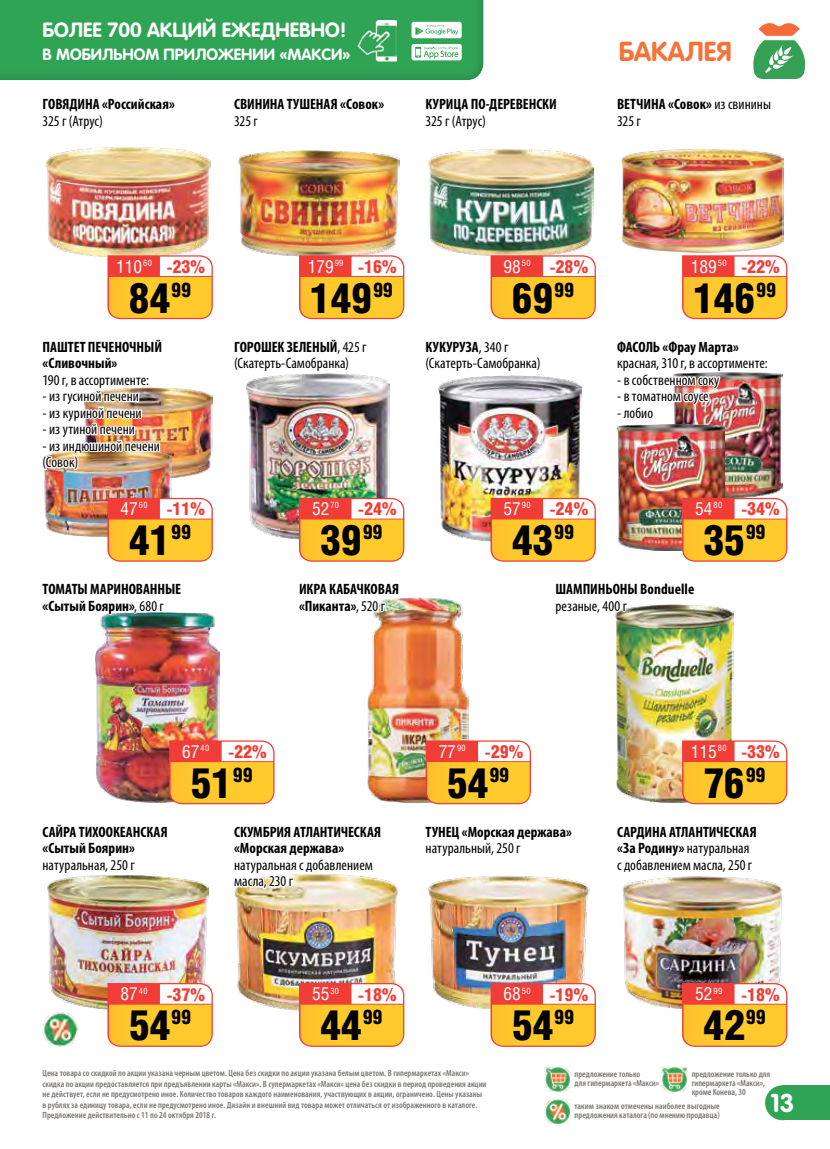
<style>
.page{position:relative;width:830px;height:1149px;background:#fff}
.page>*{position:absolute;margin:0;border:0;box-sizing:border-box;transform-origin:0 0}
.t1{font:900 42px "Helios Cond";letter-spacing:-.01em;color:#000}
.t2{font:700 27px "Rotonda C";color:#f57238}
.t3{font:700 25.5px "Rotonda C";color:#fff}
.t4{font:700 20.25px "Rotonda C";color:#fff}
.t5{font:900 18px "Helios Cond";color:#f13d37}
.t6{font:700 16.05px "Rotonda C";color:#fff}
.t7{font:condensed 15px/16.5px "Myriad Pro";letter-spacing:.005em;color:#000}
.t8{font:700 condensed 15px/16.5px "Myriad Pro";color:#000}
.t9{font:600 condensed 9px/10.5px "Myriad Pro";letter-spacing:.005em;color:#787370}
.s1{font-weight:400}
.s2{font-family:"Helios Cond C";font-weight:400;color:#fff}
.s3{font-weight:700}
</style>
<div class="page">
<div style="left:782px;top:1084px;width:47px;height:35px;background:#30a455"></div>
<div style="left:0;top:0;width:496px;height:90px;background:#000;opacity:.3"></div>
<img style="left:358px;top:20px;width:38px;height:42px">
<svg style="left:411px;top:44px;width:50px;height:16px"></svg>
<svg style="left:411px;top:22px;width:50px;height:16px"></svg>
<img style="left:428px;top:149px;width:165px;height:100px">
<img style="left:45px;top:149px;width:165px;height:106px">
<img style="left:724px;top:430px;width:57px;height:63px">
<img style="left:617px;top:430px;width:107px;height:63px">
<img style="left:616px;top:630px;width:117px;height:110px">
<img style="left:428px;top:876px;width:162px;height:133px">
<img style="left:95px;top:615px;width:124px;height:121px">
<img style="left:236px;top:879px;width:163px;height:132px">
<svg style="left:299px;top:982px;width:105px;height:64px;background:#fab350"></svg>
<img style="left:238px;top:151px;width:162px;height:98px">
<svg style="left:231px;top:67px;width:155px;height:23px"></svg>
<img style="left:622px;top:886px;width:160px;height:96px">
<img style="left:616px;top:740px;width:171px;height:146px">
<svg style="left:490px;top:982px;width:297px;height:143px"></svg>
<img style="left:48px;top:903px;width:159px;height:107px">
<img style="left:47px;top:736px;width:335px;height:167px">
<svg style="left:107px;top:982px;width:106px;height:64px;background:#fbb352"></svg>
<img style="left:172px;top:472px;width:31px;height:6px">
<img style="left:44px;top:472px;width:128px;height:21px">
<img style="left:44px;top:493px;width:169px;height:147px">
<svg style="left:422px;top:67px;width:90px;height:82px"></svg>
<img style="left:438px;top:385px;width:143px;height:156px">
<svg style="left:440px;top:249px;width:155px;height:136px"></svg>
<img style="left:490px;top:493px;width:297px;height:137px">
<img style="left:368px;top:597px;width:100px;height:204px">
<svg style="left:423px;top:736px;width:108px;height:140px"></svg>
<img style="left:246px;top:385px;width:143px;height:155px">
<svg style="left:246px;top:249px;width:158px;height:136px"></svg>
<svg style="left:296px;top:497px;width:108px;height:126px"></svg>
<svg style="left:40px;top:67px;width:137px;height:82px"></svg>
<img style="left:42px;top:255px;width:171px;height:217px">
<img style="left:621px;top:149px;width:161px;height:100px">
<svg style="left:753px;top:23px;width:53px;height:56px"></svg>
<img style="left:617px;top:249px;width:170px;height:181px">
<img style="left:43px;top:1012px;width:34px;height:34px">
<h3 class="t4" style="left:43px;top:18px;width:305px">БОЛЕЕ 700 АКЦИЙ ЕЖЕДНЕВНО!</h3>
<h3 class="t6" style="left:43px;top:45px;width:309px">В МОБИЛЬНОМ ПРИЛОЖЕНИИ «МАКСИ»</h3>
<h3 class="t8" style="left:43px;top:95px;width:134px">ГОВЯДИНА «Российская»</h3>
<h3 class="t7" style="left:43px;top:112px;width:62px">325 г (Атрус)</h3>
<h3 class="t8" style="left:234px;top:95px;width:151px">СВИНИНА ТУШЕНАЯ «Совок»</h3>
<h3 class="t7" style="left:234px;top:112px;width:25px">325 г</h3>
<h3 class="t8" style="left:425px;top:95px;width:133px">КУРИЦА ПО-ДЕРЕВЕНСКИ</h3>
<h3 class="t7" style="left:425px;top:112px;width:62px">325 г (Атрус)</h3>
<h2 class="t2" style="left:618px;top:36px;width:114px">БАКАЛЕЯ</h2>
<h3 class="t8" style="left:617px;top:95px;width:155px">ВЕТЧИНА «Совок» <span class="s1">из свинины<br>325 г</span></h3>
<h3 class="t5" style="left:116px;top:256px;width:90px"><span class="s2">110</span><sup>60</sup> -23%</h3>
<h3 class="t5" style="left:307px;top:256px;width:90px"><span class="s2">179</span><sup>99</sup> -16%</h3>
<h3 class="t5" style="left:503px;top:256px;width:86px"><span class="s2">98</span><sup>50</sup> -28%</h3>
<h3 class="t5" style="left:690px;top:256px;width:90px"><span class="s2">189</span><sup>50</sup> -22%</h3>
<h1 class="t1" style="left:129px;top:273px;width:64px">84<sup>99</sup></h1>
<h1 class="t1" style="left:310px;top:273px;width:84px">149<sup>99</sup></h1>
<h1 class="t1" style="left:511px;top:273px;width:64px">69<sup>99</sup></h1>
<h1 class="t1" style="left:692px;top:273px;width:84px">146<sup>99</sup></h1>
<h3 class="t8" style="left:43px;top:338px;width:121px">ПАШТЕТ ПЕЧЕНОЧНЫЙ «Сливочный»</h3>
<h3 class="t7" style="left:43px;top:371px;width:108px">190 г, в ассортименте:</h3>
<h3 class="t7" style="left:43px;top:388px;width:98px">- из гусиной печени</h3>
<h3 class="t7" style="left:43px;top:404px;width:101px">- из куриной печени</h3>
<h3 class="t7" style="left:43px;top:421px;width:94px">- из утиной печени</h3>
<h3 class="t7" style="left:43px;top:437px;width:119px">- из индюшиной печени (Совок)</h3>
<h3 class="t7" style="left:234px;top:338px;width:134px"><span class="s3">ГОРОШЕК ЗЕЛЕНЫЙ</span>, 425 г (Скатерть-Самобранка)</h3>
<h3 class="t7" style="left:425px;top:338px;width:116px"><span class="s3">КУКУРУЗА</span>, 340 г (Скатерть-Самобранка)</h3>
<h3 class="t8" style="left:617px;top:338px;width:123px">ФАСОЛЬ «Фрау Марта»</h3>
<h3 class="t7" style="left:617px;top:355px;width:152px">красная, 310 г, в ассортименте:</h3>
<h3 class="t7" style="left:617px;top:371px;width:104px">- в собственном соку</h3>
<h3 class="t7" style="left:617px;top:388px;width:93px">- в томатном соусе</h3>
<h3 class="t7" style="left:617px;top:404px;width:37px">- лобио</h3>
<h3 class="t5" style="left:120px;top:498px;width:86px"><span class="s2">47</span><sup>60</sup> -11%</h3>
<h3 class="t5" style="left:312px;top:498px;width:86px"><span class="s2">52</span><sup>70</sup> -24%</h3>
<h3 class="t5" style="left:503px;top:498px;width:86px"><span class="s2">57</span><sup>90</sup> -24%</h3>
<h3 class="t5" style="left:694px;top:498px;width:86px"><span class="s2">54</span><sup>80</sup> -34%</h3>
<h1 class="t1" style="left:129px;top:516px;width:64px">41<sup>99</sup></h1>
<h1 class="t1" style="left:320px;top:516px;width:64px">39<sup>99</sup></h1>
<h1 class="t1" style="left:511px;top:516px;width:64px">43<sup>99</sup></h1>
<h1 class="t1" style="left:703px;top:516px;width:64px">35<sup>99</sup></h1>
<h3 class="t8" style="left:43px;top:580px;width:140px">ТОМАТЫ МАРИНОВАННЫЕ «Сытый Боярин»<span class="s1">, 680 г</span></h3>
<h3 class="t8" style="left:299px;top:580px;width:102px">ИКРА КАБАЧКОВАЯ «Пиканта»<span class="s1">, 520 г</span></h3>
<h3 class="t8" style="left:555px;top:580px;width:140px">ШАМПИНЬОНЫ Bonduelle</h3>
<h3 class="t7" style="left:555px;top:597px;width:73px">резаные, 400 г</h3>
<h3 class="t8" style="left:43px;top:823px;width:127px">САЙРА ТИХООКЕАНСКАЯ «Сытый Боярин»</h3>
<h3 class="t7" style="left:43px;top:856px;width:94px">натуральная, 250 г</h3>
<h3 class="t5" style="left:182px;top:741px;width:86px"><span class="s2">67</span><sup>40</sup> -22%</h3>
<h1 class="t1" style="left:190px;top:758px;width:64px">51<sup>99</sup></h1>
<h3 class="t8" style="left:234px;top:823px;width:149px">СКУМБРИЯ АТЛАНТИЧЕСКАЯ «Морская держава»</h3>
<h3 class="t7" style="left:234px;top:856px;width:140px">натуральная с добавлением масла, 230 г</h3>
<h3 class="t5" style="left:438px;top:741px;width:86px"><span class="s2">77</span><sup>90</sup> -29%</h3>
<h1 class="t1" style="left:446px;top:758px;width:64px">54<sup>99</sup></h1>
<h3 class="t8" style="left:425px;top:823px;width:148px">ТУНЕЦ «Морская держава»</h3>
<h3 class="t7" style="left:425px;top:839px;width:96px">натуральный, 250 г</h3>
<h3 class="t5" style="left:690px;top:741px;width:90px"><span class="s2">115</span><sup>80</sup> -33%</h3>
<h1 class="t1" style="left:703px;top:758px;width:64px">76<sup>99</sup></h1>
<h3 class="t7" style="left:617px;top:823px;width:141px"><span class="s3">САРДИНА АТЛАНТИЧЕСКАЯ «За Родину»</span> натуральная с добавлением масла, 250 г</h3>
<h3 class="t5" style="left:120px;top:983px;width:86px"><span class="s2">87</span><sup>40</sup> -37%</h3>
<h1 class="t1" style="left:129px;top:1001px;width:64px">54<sup>99</sup></h1>
<h3 class="t5" style="left:312px;top:983px;width:86px"><span class="s2">55</span><sup>30</sup> -18%</h3>
<h1 class="t1" style="left:320px;top:1001px;width:64px">44<sup>99</sup></h1>
<h3 class="t5" style="left:503px;top:983px;width:86px"><span class="s2">68</span><sup>50</sup> -19%</h3>
<h1 class="t1" style="left:511px;top:1001px;width:64px">54<sup>99</sup></h1>
<h3 class="t5" style="left:694px;top:983px;width:86px"><span class="s2">52</span><sup>99</sup> -18%</h3>
<h1 class="t1" style="left:703px;top:1001px;width:64px">42<sup>99</sup></h1>
<p class="t9" style="left:43px;top:1067px;width:445px">Цена товара со скидкой по акции указана черным цветом. Цена без скидки по акции указана белым цветом. В гипермаркетах «Макси» скидка по акции предоставляется при предъявлении карты «Макси». В супермаркетах «Макси» цена без скидки в период проведения акции не действует, если не предусмотрено иное. Количество товаров каждого наименования, участвующих в акции, ограничено. Цены указаны в рублях за единицу товара, если не предусмотрено иное. Дизайн и внешний вид товара может отличаться от изображенного в каталоге.<br>Предложение действительно с 11 по 24 октября 2018 г.</p>
<p class="t9" style="left:574px;top:1068px;width:86px;line-height:9px">предложение только<br>для гипермаркета «Макси»</p>
<p class="t9" style="left:691px;top:1068px;width:80px;line-height:9px">предложение только для гипермаркета «Макси», кроме Конева, 30</p>
<p class="t9" style="left:574px;top:1101px;width:147px;line-height:9px">таким знаком отмечены наиболее выгодные предложения каталога (по мнению продавца)</p>
<h3 class="t3" style="left:770px;top:1087px;width:26px">13</h3>
</div>
